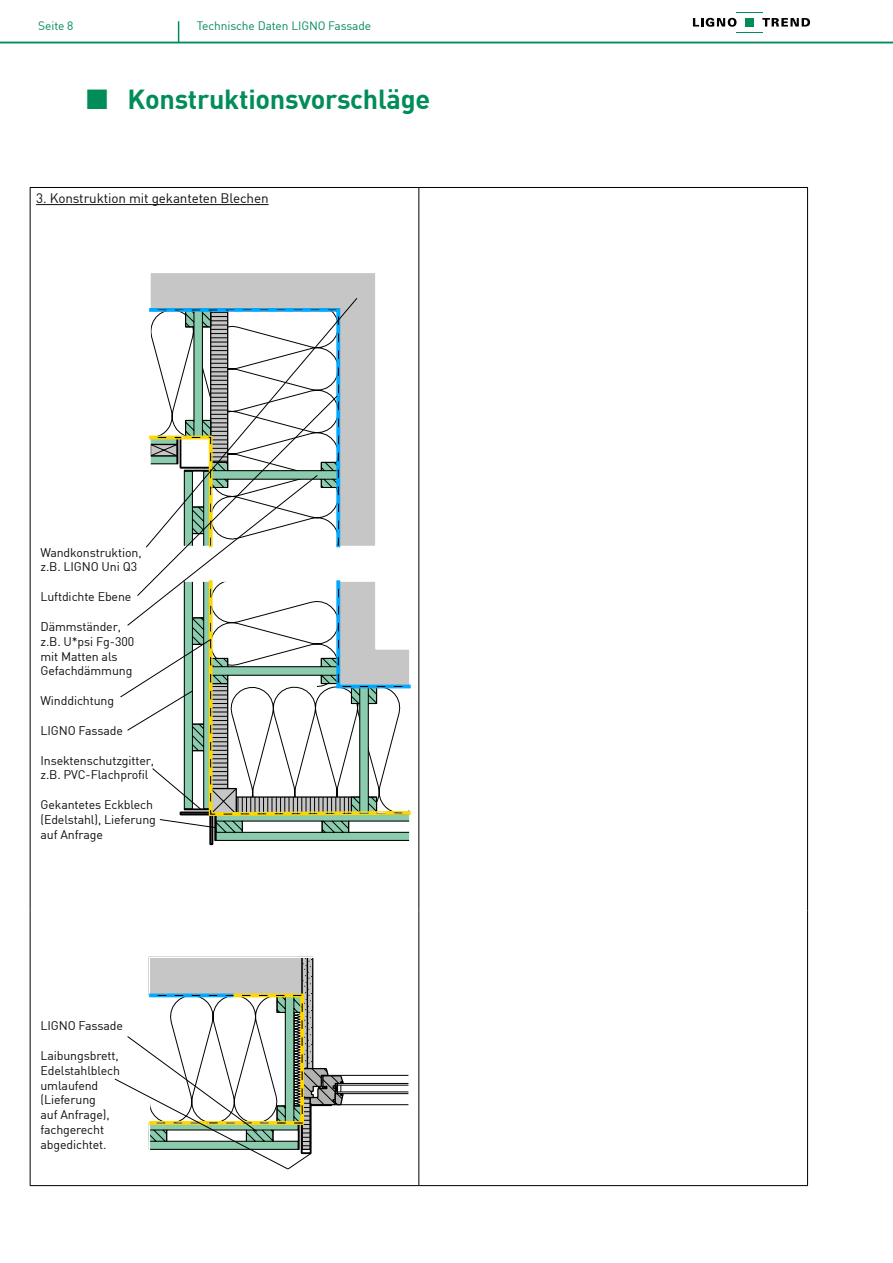
<style>
.page{position:relative;width:893px;height:1263px;background:#fff}
.page>*{position:absolute;margin:0;border:0;box-sizing:border-box;transform-origin:0 0}
.t1{font:700 27px "DIN";letter-spacing:-.01em;color:#008d58}
.t2{font:13.5px "DIN";letter-spacing:-.01em;color:#0c100e}
.t3{font:12.3px/14.9px "DIN";letter-spacing:-.01em;color:#0c100e}
.t4{font:12px "DIN";letter-spacing:-.01em;color:#008d58}
</style>
<div class="page">
<div style="left:150px;top:273px;width:225px;height:573px;background:#c6c6c6"></div>
<svg style="left:148px;top:956px;width:264px;height:231px"></svg>
<svg style="left:178px;top:21px;width:1px;height:21px"></svg>
<svg style="left:693px;top:12px;width:117px;height:21px"></svg>
<div style="left:745px;top:18px;width:9px;height:9px;background:#008d58"></div>
<hr style="left:0;top:42px;width:893px;height:1px;background:#008d58">
<hr style="left:30px;top:188px;width:1px;height:722px;background:#000">
<hr style="left:418px;top:188px;width:1px;height:722px;background:#000">
<hr style="left:807px;top:188px;width:1px;height:722px;background:#000">
<hr style="left:30px;top:910px;width:1px;height:275px;background:#000">
<hr style="left:418px;top:910px;width:1px;height:275px;background:#000">
<hr style="left:807px;top:910px;width:1px;height:275px;background:#000">
<hr style="left:30px;top:1185px;width:389px;height:1px;background:#000">
<hr style="left:419px;top:1185px;width:389px;height:1px;background:#000">
<hr style="left:30px;top:187px;width:389px;height:1px;background:#000">
<hr style="left:419px;top:187px;width:389px;height:1px;background:#000">
<hr style="left:36px;top:204px;width:233px;height:1px;background:#0c100e">
<svg style="left:149px;top:298px;width:208px;height:11px;background:#b4c2c9"></svg>
<svg style="left:120px;top:309px;width:291px;height:536px"></svg>
<svg style="left:114px;top:958px;width:295px;height:211px"></svg>
<p class="t4" style="left:38px;top:18px;width:37px">Seite 8</p>
<p class="t4" style="left:197px;top:18px;width:176px">Technische Daten LIGNO Fassade</p>
<h1 class="t1" style="left:128px;top:81px;width:304px">Konstruktionsvorschläge</h1>
<p class="t2" style="left:36px;top:190px;width:234px">3. Konstruktion mit gekanteten Blechen</p>
<p class="t3" style="left:40px;top:544px;width:103px">Wandkonstruktion, z.B. LIGNO Uni Q3</p>
<p class="t3" style="left:40px;top:589px;width:92px">Luftdichte Ebene</p>
<p class="t3" style="left:40px;top:619px;width:95px">Dämmständer, z.B. U*psi Fg-300 mit Matten als<br>Gefachdämmung</p>
<p class="t3" style="left:40px;top:693px;width:75px">Winddichtung</p>
<p class="t3" style="left:40px;top:723px;width:84px">LIGNO Fassade</p>
<p class="t3" style="left:40px;top:752px;width:115px">Insektenschutzgitter, z.B. PVC-Flachprofil</p>
<p class="t3" style="left:40px;top:797px;width:117px">Gekantetes Eckblech (Edelstahl), Lieferung auf Anfrage</p>
<p class="t3" style="left:40px;top:1018px;width:84px">LIGNO Fassade</p>
<p class="t3" style="left:40px;top:1048px;width:81px">Laibungsbrett,<br>Edelstahlblech umlaufend (Lieferung<br>auf Anfrage), fachgerecht abgedichtet.</p>
</div>
